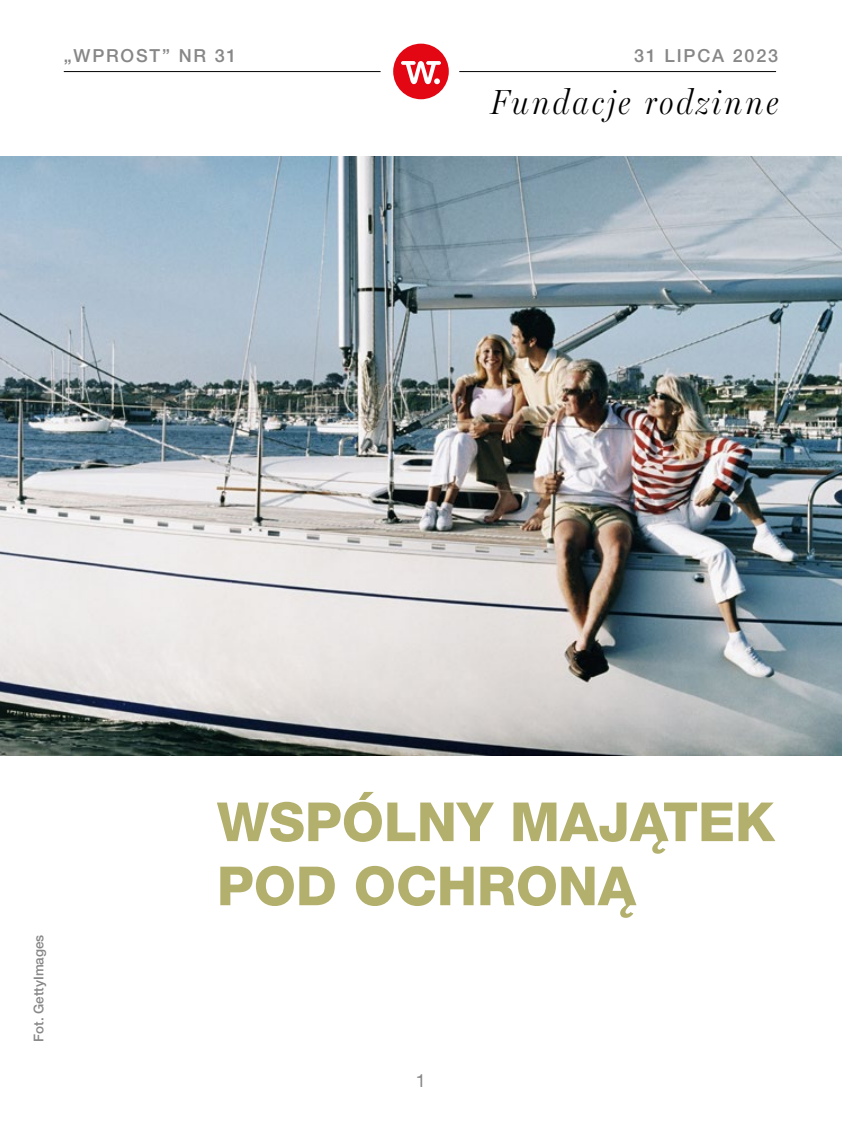
<style>
.page{position:relative;width:842px;height:1127px;background:#fff}
.page>*{position:absolute;margin:0;border:0;box-sizing:border-box;transform-origin:0 0}
.t1{font:800 54px/64.1px "Helvetica Neue LT Pro";color:#b3b06d}
.t2{font:italic 300 35.1px "Miller Headline";letter-spacing:.1em;color:#000}
.t3{font:500 18px "Helvetica Neue LT Pro";letter-spacing:.1em;color:#878787}
.t4{font:18px "Helvetica Neue LT Pro";color:#878787}
.t5{font:500 13.5px "Helvetica Neue LT Pro";color:#878787}
</style>
<div class="page">
<img style="left:0;top:157px;width:842px;height:598px">
<hr style="left:64px;top:71px;width:317px;height:1px;background:#000">
<hr style="left:459px;top:71px;width:317px;height:1px;background:#000">
<svg style="left:393px;top:44px;width:56px;height:55px"></svg>
<p class="t3" style="left:64px;top:44px;width:174px">„WPROST” NR 31</p>
<p class="t3" style="left:634px;top:44px;width:145px">31 LIPCA 2023</p>
<p class="t2" style="left:491px;top:80px;width:289px">Fundacje rodzinne</p>
<p class="t5" style="left:31px;top:1042px;width:109px;rotate:-90deg">Fot. GettyImages</p>
<p class="t1" style="left:217px;top:790px;width:560px">WSPÓLNY MAJĄTEK<br>POD OCHRONĄ</p>
<p class="t4" style="left:416px;top:1070px;width:12px">1</p>
</div>
